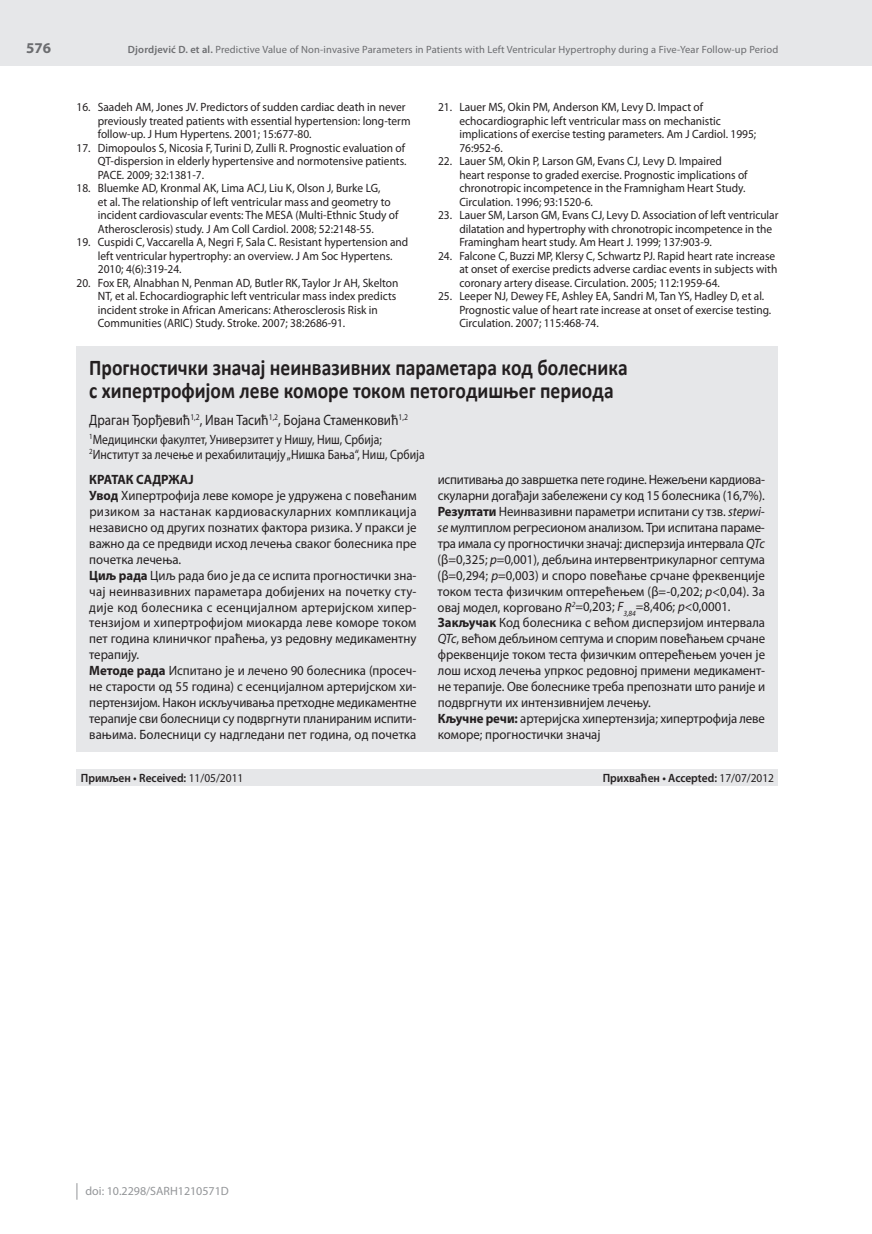
<style>
.page{position:relative;width:872px;height:1234px;background:#fff}
.page>*{position:absolute;margin:0;border:0;box-sizing:border-box;transform-origin:0 0}
.t1{font:700 22.5px/22.5px "Calibri";color:#231f20;scale:.87 1}
.t2{font:15px "Myriad Pro";color:#231f20;scale:.87 1}
.t3{font:700 15px "Myriad Pro";color:#6c6d70}
.t4{font:13.5px/15.9px "Myriad Pro";color:#231f20;scale:.95 1}
.t5{font:13.5px/15px "Myriad Pro";color:#231f20;scale:.87 1}
.t6{font:12px/13.5px "Myriad Pro";color:#231f20;scale:.95 1}
.t7{font:600 12px "Myriad Pro";color:#231f20;scale:.95 1}
.t8{font:12px "Myriad Pro";color:#939598}
.t9{font:10.5px "Myriad Pro";letter-spacing:.015em;color:#6c6d70}
.s1{font-weight:600}
.s2{font-weight:700}
.s3{font-style:italic}
.s4{font-weight:400}
</style>
<div class="page">
<div style="left:0;top:0;width:872px;height:66px;background:#e6e7e9"></div>
<svg style="left:77px;top:1183px;width:1px;height:16px"></svg>
<hr style="left:871px;top:0;width:1px;height:66px;background:#939598">
<div style="left:77px;top:346px;width:701px;height:405px;background:#e6e7e9"></div>
<div style="left:77px;top:769px;width:701px;height:16px;background:#e6e7e9"></div>
<p class="t3" style="left:26px;top:38px;width:26px">576</p>
<p class="t9" style="left:128px;top:43px;width:652px"><span class="s1">Djordjević D. еt al.</span> Predictive Value of Non-invasive Parameters in Patients with Left Ventricular Hypertrophy during a Five-Year Follow-up Period</p>
<p class="t6" style="left:98px;top:100px;width:331px;text-indent:-21px">16. Saadeh AM, Jones JV. Predictors of sudden cardiac death in never previously treated patients with essential hypertension: long-term follow-up. J Hum Hypertens. 2001; 15:677-80.</p>
<p class="t6" style="left:98px;top:141px;width:326px;text-align:justify;text-indent:-21px">17. Dimopoulos S, Nicosia F, Turini D, Zulli R. Prognostic evaluation of QT-dispersion in elderly hypertensive and normotensive patients.<br>PACE. 2009; 32:1381-7.</p>
<p class="t6" style="left:98px;top:181px;width:318px;text-indent:-21px">18. Bluemke AD, Kronmal AK, Lima ACJ, Liu K, Olson J, Burke LG,<br>et al. The relationship of left ventricular mass and geometry to incident cardiovascular events: The MESA (Multi-Ethnic Study of Atherosclerosis) study. J Am Coll Cardiol. 2008; 52:2148-55.</p>
<p class="t6" style="left:98px;top:235px;width:328px;text-indent:-21px">19. Cuspidi C, Vaccarella A, Negri F, Sala C. Resistant hypertension and left ventricular hypertrophy: an overview. J Am Soc Hypertens.<br>2010; 4(6):319-24.</p>
<p class="t6" style="left:98px;top:276px;width:318px;text-indent:-21px">20. Fox ER, Alnabhan N, Penman AD, Butler RK, Taylor Jr AH, Skelton NT, et al. Echocardiographic left ventricular mass index predicts incident stroke in African Americans: Atherosclerosis Risk in Communities (ARIC) Study. Stroke. 2007; 38:2686-91.</p>
<p class="t6" style="left:459px;top:100px;width:314px;text-indent:-21px">21. Lauer MS, Okin PM, Anderson KM, Levy D. Impact of echocardiographic left ventricular mass on mechanistic implications of exercise testing parameters. Am J Cardiol. 1995; 76:952-6.</p>
<p class="t6" style="left:459px;top:154px;width:305px;text-indent:-21px">22. Lauer SM, Okin P, Larson GM, Evans CJ, Levy D. Impaired heart response to graded exercise. Prognostic implications of chronotropic incompetence in the Framnigham Heart Study.<br>Circulation. 1996; 93:1520-6.</p>
<p class="t6" style="left:459px;top:208px;width:337px;text-indent:-21px">23. Lauer SM, Larson GM, Evans CJ, Levy D. Association of left ventricular dilatation and hypertrophy with chronotropic incompetence in the<br>Framingham heart study. Am Heart J. 1999; 137:903-9.</p>
<p class="t6" style="left:459px;top:249px;width:336px;text-indent:-21px">24. Falcone C, Buzzi MP, Klersy C, Schwartz PJ. Rapid heart rate increase at onset of exercise predicts adverse cardiac events in subjects with coronary artery disease. Circulation. 2005; 112:1959-64.</p>
<p class="t6" style="left:459px;top:289px;width:330px;text-indent:-21px">25. Leeper NJ, Dewey FE, Ashley EA, Sandri M, Tan YS, Hadley D, et al.<br>Prognostic value of heart rate increase at onset of exercise testing.<br>Circulation. 2007; 115:468-74.</p>
<h1 class="t1" style="left:89px;top:355px;width:620px">Прогностички значај неинвазивних параметара код болесника с хипертрофијом леве коморе током петогодишњег периода</h1>
<p class="t2" style="left:89px;top:410px;width:368px">Драган Ђорђевић<sup>1,2</sup>, Иван Тасић<sup>1,2</sup>, Бојана Стаменковић<sup>1,2</sup></p>
<p class="t5" style="left:89px;top:431px;width:387px"><sup>1</sup>Медицински факултет, Универзитет у Нишу, Ниш, Србија;<br><sup>2</sup>Институт за лечење и рехабилитацију „Нишка Бања“, Ниш, Србија</p>
<p class="t4" style="left:89px;top:471px;width:346px"><span class="s2">КРАТАК САДРЖАЈ<br>Увод</span> Хипертрофија леве коморе је удружена с повећаним ризиком за настанак кардиоваскуларних компликација независно од других познатих фактора ризика. У пракси је важно да се предвиди исход лечења сваког болесника пре почетка лечења.<br><span class="s2">Циљ рада</span> Циљ рада био је да се испита прогностички зна&shy;чај неинвазивних параметара добијених на почетку сту&shy;дије код болесника с есенцијалном артеријском хипер&shy;тензијом и хипертрофијом миокарда леве коморе током пет година клиничког праћења, уз редовну медикаментну терапију.<br><span class="s2">Методе рада</span> Испитано је и лечено 90 болесника (просеч&shy;не старости од 55 година) с есенцијалном артеријском хи&shy;пертензијом. Након искључивања претходне медикаментне терапије сви болесници су подвргнути планираним испити&shy;вањима. Болесници су надгледани пет година, од почетка</p>
<p class="t4" style="left:437px;top:471px;width:346px">испитивања до завршетка пете године. Нежељени кардиова&shy;скуларни догађаји забележени су код 15 болесника (16,7%).<br><span class="s2">Резултати</span> Неинвазивни параметри испитани су тзв. <span class="s3">step-wi&shy;se</span> мултиплом регресионом анализом. Три испитана параме&shy;тра имала су прогностички значај: дисперзија интервала <span class="s3">QTc </span>(β=0,325; <span class="s3">p</span>=0,001), дебљина интервентрикуларног септума (β=0,294; <span class="s3">p</span>=0,003) и споро повећање срчане фреквенције током теста физичким оптерећењем (β=-0,202; <span class="s3">p</span>&lt;0,04). За овај модел, корговано <span class="s3">R</span><sup>2</sup>=0,203; <span class="s3">F</span><sub>3,84</sub>=8,406; <span class="s3">p</span>&lt;0,0001.<br><span class="s2">Закључак</span> Код болесника с већом дисперзијом интервала <span class="s3">QTc</span>, већом дебљином септума и спорим повећањем срчане фреквенције током теста физичким оптерећењем уочен је лош исход лечења упркос редовној примени медикамент&shy;не терапије. Ове болеснике треба препознати што раније и подвргнути их интензивнијем лечењу.<br><span class="s2">Кључне речи:</span> артеријска хипертензија; хипертрофија леве коморе; прогностички значај</p>
<p class="t7" style="left:81px;top:770px;width:173px">Примљен • Received: <span class="s4">11/05/2011</span></p>
<p class="t7" style="left:603px;top:770px;width:182px">Прихваћен • Accepted: <span class="s4">17/07/2012</span></p>
<p class="t8" style="left:86px;top:1183px;width:145px">doi: 10.2298/SARH1210571D</p>
</div>
